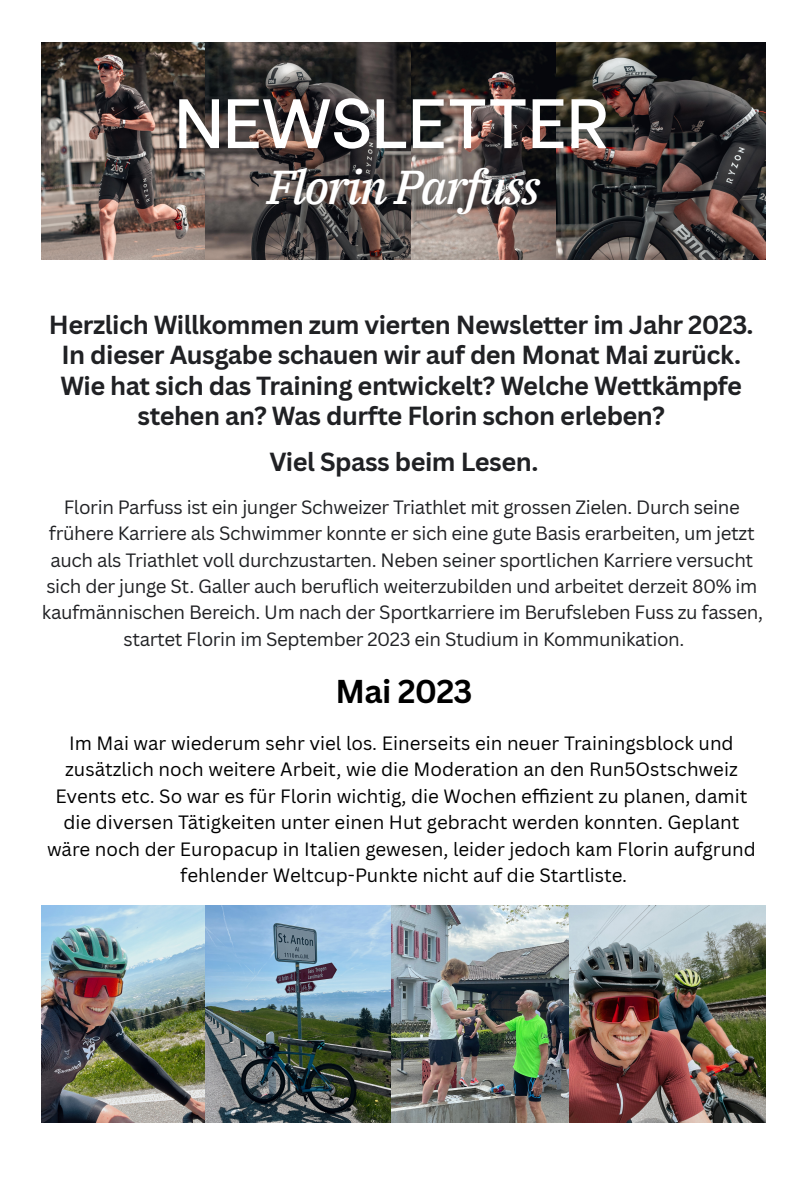
<style>
.page{position:relative;width:810px;height:1181px;background:#fff}
.page>*{position:absolute;margin:0;border:0;box-sizing:border-box;transform-origin:0 0}
.t1{font:500 69.75px "Be Vietnam";letter-spacing:-.01em;color:#fff}
.t2{font:italic 500 47.25px "IBM Plex Serif";letter-spacing:-.04em;color:#fff}
.t3{font:700 32.1px "Canva Sans";letter-spacing:-.02em;color:#000}
.t4{font:700 25.5px/30.5px "Canva Sans";letter-spacing:-.02em;color:#202124;text-align:center}
.t5{font:18.75px/26.5px "Canva Sans";letter-spacing:-.02em;color:#202124;text-align:center}
.t6{font:18.75px/26.5px "Canva Sans";color:#000;text-align:center}
</style>
<div class="page">
<img style="left:555px;top:43px;width:210px;height:216px">
<img style="left:410px;top:43px;width:145px;height:216px">
<img style="left:42px;top:42px;width:368px;height:217px">
<img style="left:391px;top:905px;width:374px;height:217px">
<img style="left:42px;top:905px;width:349px;height:217px">
<p class="t1" style="left:174px;top:65px;width:436px">NEWSLETTER</p>
<p class="t2" style="left:267px;top:155px;width:274px">Florin Parfuss</p>
<p class="t4" style="left:49px;top:308px;width:706px">Herzlich Willkommen zum vierten Newsletter im Jahr 2023.<br>In dieser Ausgabe schauen wir auf den Monat Mai zurück.<br>Wie hat sich das Training entwickelt? Welche Wettkämpfe stehen an? Was durfte Florin schon erleben?</p>
<p class="t4" style="left:270px;top:446px;width:270px">Viel Spass beim Lesen.</p>
<p class="t5" style="left:42px;top:493px;width:722px">Florin Parfuss ist ein junger Schweizer Triathlet mit grossen Zielen. Durch seine frühere Karriere als Schwimmer konnte er sich eine gute Basis erarbeiten, um jetzt auch als Triathlet voll durchzustarten. Neben seiner sportlichen Karriere versucht sich der junge St. Galler auch beruflich weiterzubilden und arbeitet derzeit 80% im kaufmännischen Bereich. Um nach der Sportkarriere im Berufsleben Fuss zu fassen, startet Florin im September 2023 ein Studium in Kommunikation.</p>
<p class="t3" style="left:335px;top:668px;width:139px">Mai 2023</p>
<p class="t6" style="left:47px;top:729px;width:710px">Im Mai war wiederum sehr viel los. Einerseits ein neuer Trainingsblock und zusätzlich noch weitere Arbeit, wie die Moderation an den Run5Ostschweiz Events etc. So war es für Florin wichtig, die Wochen effizient zu planen, damit die diversen Tätigkeiten unter einen Hut gebracht werden konnten. Geplant wäre noch der Europacup in Italien gewesen, leider jedoch kam Florin aufgrund fehlender Weltcup-Punkte nicht auf die Startliste.</p>
</div>
